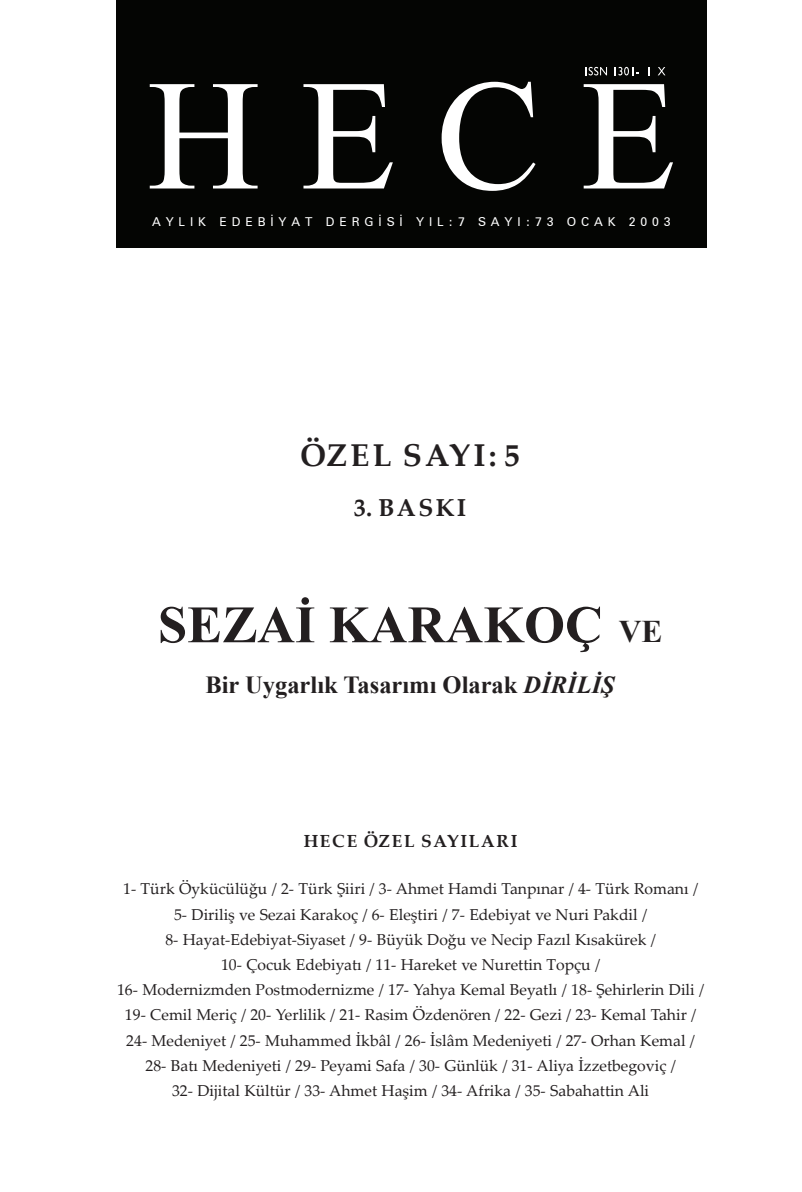
<style>
.page{position:relative;width:802px;height:1192px;background:#fff}
.page>*{position:absolute;margin:0;border:0;box-sizing:border-box;transform-origin:0 0}
.t1{font:700 52.5px "Times New Roman";color:#231f20}
.t2{font:700 31.5px "Palatino Linotype";letter-spacing:.1em;color:#231f20}
.t3{font:700 24.5px "Times New Roman";color:#231f20}
.t4{font:700 24.5px "Palatino Linotype";color:#231f20}
.t5{font:700 17.5px "Palatino Linotype";letter-spacing:.1em;color:#231f20}
.t6{font:15.75px/25.2px "Palatino Linotype";color:#231f20;text-align:center}
.t7{font:12.25px "Zurich BT";letter-spacing:.4em;color:#fff}
.s1{font-size:31.5px}
.s2{font-style:italic}
</style>
<div class="page">
<div style="left:116px;top:0;width:591px;height:247px;background:#040503"></div>
<svg style="left:150px;top:84px;width:108px;height:104px"></svg>
<svg style="left:303px;top:84px;width:90px;height:104px"></svg>
<svg style="left:442px;top:82px;width:93px;height:109px"></svg>
<svg style="left:584px;top:84px;width:89px;height:104px"></svg>
<svg style="left:586px;top:67px;width:21px;height:8px"></svg>
<svg style="left:614px;top:67px;width:25px;height:8px"></svg>
<svg style="left:658px;top:67px;width:7px;height:8px"></svg>
<p class="t7" style="left:152px;top:213px;width:520px">AYLIK EDEBİYAT DERGİSİ YIL:7 SAYI:73 OCAK 2003</p>
<h2 class="t2" style="left:300px;top:432px;width:221px">ÖZEL SAYI: 5</h2>
<h3 class="t4" style="left:354px;top:490px;width:112px">3. baskı</h3>
<h1 class="t1" style="left:158px;top:588px;width:506px">SEZAİ KARAKOÇ <span class="s1">ve</span></h1>
<h3 class="t3" style="left:205px;top:667px;width:411px">Bir Uygarlık Tasarımı Olarak <span class="s2">DİRİLİŞ</span></h3>
<p class="t5" style="left:304px;top:829px;width:215px">HECE ÖZEL SAYILARI</p>
<p class="t6" style="left:117px;top:875px;width:588px">1- Türk Öykücülüğu / 2- Türk Şiiri / 3- Ahmet Hamdi Tanpınar / 4- Türk Romanı / 5- Diriliş ve Sezai Karakoç / 6- Eleştiri / 7- Edebiyat ve Nuri Pakdil /<br>8- Hayat-Edebiyat-Siyaset / 9- Büyük Doğu ve Necip Fazıl Kısakürek /<br>10- Çocuk Edebiyatı / 11- Hareket ve Nurettin Topçu /<br>16- Modernizmden Postmodernizme / 17- Yahya Kemal Beyatlı / 18- Şehirlerin Dili / 19- Cemil Meriç / 20- Yerlilik / 21- Rasim Özdenören / 22- Gezi / 23- Kemal Tahir / 24- Medeniyet / 25- Muhammed İkbâl / 26- İslâm Medeniyeti / 27- Orhan Kemal / 28- Batı Medeniyeti / 29- Peyami Safa / 30- Günlük / 31- Aliya İzzetbegoviç /<br>32- Dijital Kültür / 33- Ahmet Haşim / 34- Afrika / 35- Sabahattin Ali</p>
</div>
